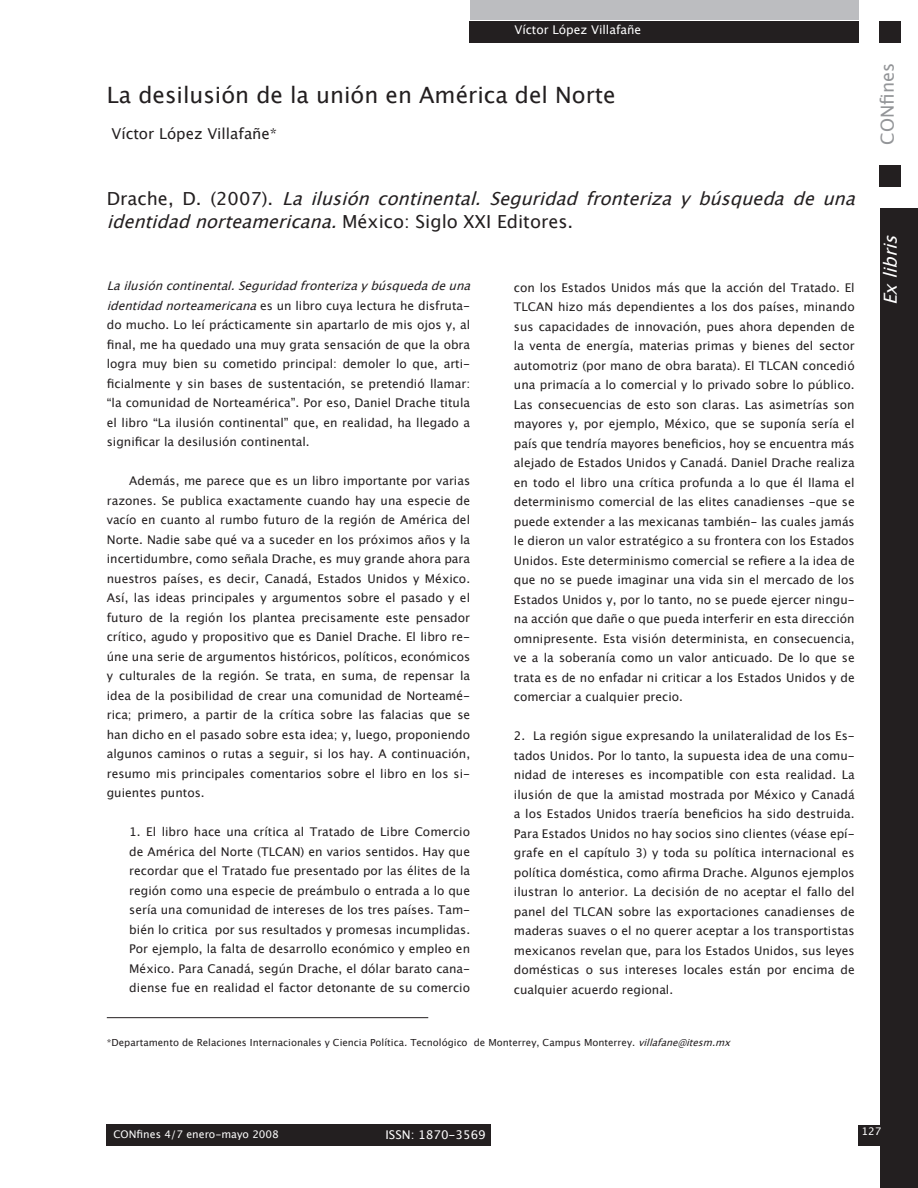
<style>
.page{position:relative;width:918px;height:1188px;background:#fff}
.page>*{position:absolute;margin:0;border:0;box-sizing:border-box;transform-origin:0 0}
.t1{font:22.5px "Lucida Grande";color:#231f20}
.t2{font:italic 18px/22.5px "Lucida Grande";color:#231f20}
.t3{font:18px "Lucida Grande";color:#939598}
.t4{font:italic 18px "Lucida Grande";color:#fff}
.t5{font:15px "Lucida Grande";color:#231f20}
.INCISO{font:12px/19.5px "Lucida Grande";color:#231f20;text-align:justify}
.PARRAFO_NORMAL{font:12px/19.5px "Lucida Grande";color:#231f20}
.t6{font:12px "Lucida Grande";color:#fff}
.t7{font:10.5px "Lucida Grande";color:#fdfdfd}
.t8{font:9.75px "Lucida Grande";color:#231f20}
.s1{font-style:normal}
.s2{font-style:italic}
</style>
<div class="page">
<div style="left:880px;top:208px;width:38px;height:980px;background:#231f20"></div>
<div style="left:469px;top:21px;width:389px;height:21px;background:#231f20"></div>
<div style="left:470px;top:0;width:388px;height:19px;background:#bcbdc0"></div>
<div style="left:879px;top:21px;width:22px;height:21px;background:#231f20"></div>
<div style="left:879px;top:166px;width:22px;height:21px;background:#231f20"></div>
<div style="left:106px;top:1124px;width:385px;height:21px;background:#231f20"></div>
<div style="left:858px;top:1125px;width:42px;height:20px;background:#231f20"></div>
<hr style="left:107px;top:1017px;width:321px;height:1px;background:#231f20">
<p class="t6" style="left:515px;top:22px;width:128px">Víctor López Villafañe</p>
<p class="t1" style="left:107px;top:82px;width:511px">La desilusión de la unión en América del Norte</p>
<p class="t5" style="left:112px;top:125px;width:167px">Víctor López Villafañe*</p>
<p class="t2" style="left:107px;top:188px;width:759px"><span class="s1">D r a c h e , D . ( 2 0 0 7 ) .</span> Lailusióncontinental.Seguridadfronterizaybúsquedadeuna identidadnorteamericana.<span class="s1">M é x i c o : S i g l o XX I E d i t o r e s .</span></p>
<p class="PARRAFO_NORMAL" style="left:107px;top:276px;width:371px"><span class="s2">Lailusióncontinental.Seguridadfronterizaybúsquedadeuna identidadnorteamericana</span>es un libro cuya lectura he disfruta&shy;do mucho. Lo leí prácticamente sin apartarlo de mis ojos y, al final, me ha quedado una muy grata sensación de que la obra logra muy bien su cometido principal: demoler lo que, arti&shy;ficialmente y sin bases de sustentación, se pretendió llamar: “la comunidad de Norteamérica”. Por eso, Daniel Drache titula el libro “La ilusión continental” que, en realidad, ha llegado a significar la desilusión continental.</p>
<p class="PARRAFO_NORMAL" style="left:107px;top:471px;width:365px;text-align:justify;text-indent:23px">Además, me parece que es un libro importante por varias razones. Se publica exactamente cuando hay una especie de vacío en cuanto al rumbo futuro de la región de América del Norte. Nadie sabe qué va a suceder en los próximos años y la incertidumbre, como señala Drache, es muy grande ahora para nuestros países, es decir, Canadá, Estados Unidos y México.<br>Así, las ideas principales y argumentos sobre el pasado y el futuro de la región los plantea precisamente este pensador crítico, agudo y propositivo que es Daniel Drache. El libro re&shy;úne una serie de argumentos históricos, políticos, económicos y culturales de la región. Se trata, en suma, de repensar la idea de la posibilidad de crear una comunidad de Norteamé&shy;rica; primero, a partir de la crítica sobre las falacias que se han dicho en el pasado sobre esta idea; y, luego, proponiendo algunos caminos o rutas a seguir, si los hay. A continuación, resumo mis principales comentarios sobre el libro en los si&shy;guientes puntos.</p>
<p class="INCISO" style="left:129px;top:822px;width:342px">1. El libro hace una crítica al Tratado de Libre Comercio de América del Norte (TLCAN) en varios sentidos. Hay que recordar que el Tratado fue presentado por las élites de la región como una especie de preámbulo o entrada a lo que sería una comunidad de intereses de los tres países. Tam&shy;bién lo critica por sus resultados y promesas incumplidas.<br>Por ejemplo, la falta de desarrollo económico y empleo en México. Para Canadá, según Drache, el dólar barato cana&shy;diense fue en realidad el factor detonante de su comercio</p>
<p class="INCISO" style="left:514px;top:278px;width:342px">con los Estados Unidos más que la acción del Tratado. El TLCAN hizo más dependientes a los dos países, minando sus capacidades de innovación, pues ahora dependen de la venta de energía, materias primas y bienes del sector automotriz (por mano de obra barata). El TLCAN concedió una primacía a lo comercial y lo privado sobre lo público.<br>Las consecuencias de esto son claras. Las asimetrías son mayores y, por ejemplo, México, que se suponía sería el país que tendría mayores beneficios, hoy se encuentra más alejado de Estados Unidos y Canadá. Daniel Drache realiza en todo el libro una crítica profunda a lo que él llama el determinismo comercial de las elites canadienses -que se puede extender a las mexicanas también- las cuales jamás le dieron un valor estratégico a su frontera con los Estados Unidos. Este determinismo comercial se refiere a la idea de que no se puede imaginar una vida sin el mercado de los Estados Unidos y, por lo tanto, no se puede ejercer ningu&shy;na acción que dañe o que pueda interferir en esta dirección omnipresente. Esta visión determinista, en consecuencia, ve a la soberanía como un valor anticuado. De lo que se trata es de no enfadar ni criticar a los Estados Unidos y de comerciar a cualquier precio.</p>
<p class="INCISO" style="left:514px;top:726px;width:342px">2. La región sigue expresando la unilateralidad de los Es&shy;tados Unidos. Por lo tanto, la supuesta idea de una comu&shy;nidad de intereses es incompatible con esta realidad. La ilusión de que la amistad mostrada por México y Canadá a los Estados Unidos traería beneficios ha sido destruida.<br>Para Estados Unidos no hay socios sino clientes (véase epí&shy;grafe en el capítulo 3) y toda su política internacional es política doméstica, como afirma Drache. Algunos ejemplos ilustran lo anterior. La decisión de no aceptar el fallo del panel del TLCAN sobre las exportaciones canadienses de maderas suaves o el no querer aceptar a los transportistas mexicanos revelan que, para los Estados Unidos, sus leyes domésticas o sus intereses locales están por encima de cualquier acuerdo regional.</p>
<p class="t8" style="left:107px;top:1037px;width:630px">*Departamento de Relaciones Internacionales y Ciencia Política<span class="s2">.</span>Tecnológico de Monterrey, Campus Monterrey. <span class="s2">villafane@itesm.mx</span></p>
<p class="t3" style="left:877px;top:145px;width:83px;rotate:-90deg">CONfines</p>
<p class="t4" style="left:880px;top:305px;width:81px;rotate:-90deg">Exlibris</p>
<p class="t7" style="left:113px;top:1129px;width:167px">CONfines 4/7 enero-mayo 2008</p>
<p class="t7" style="left:862px;top:1126px;width:21px">127</p>
<p class="t6" style="left:385px;top:1127px;width:102px">ISSN: 1870-3569</p>
</div>
